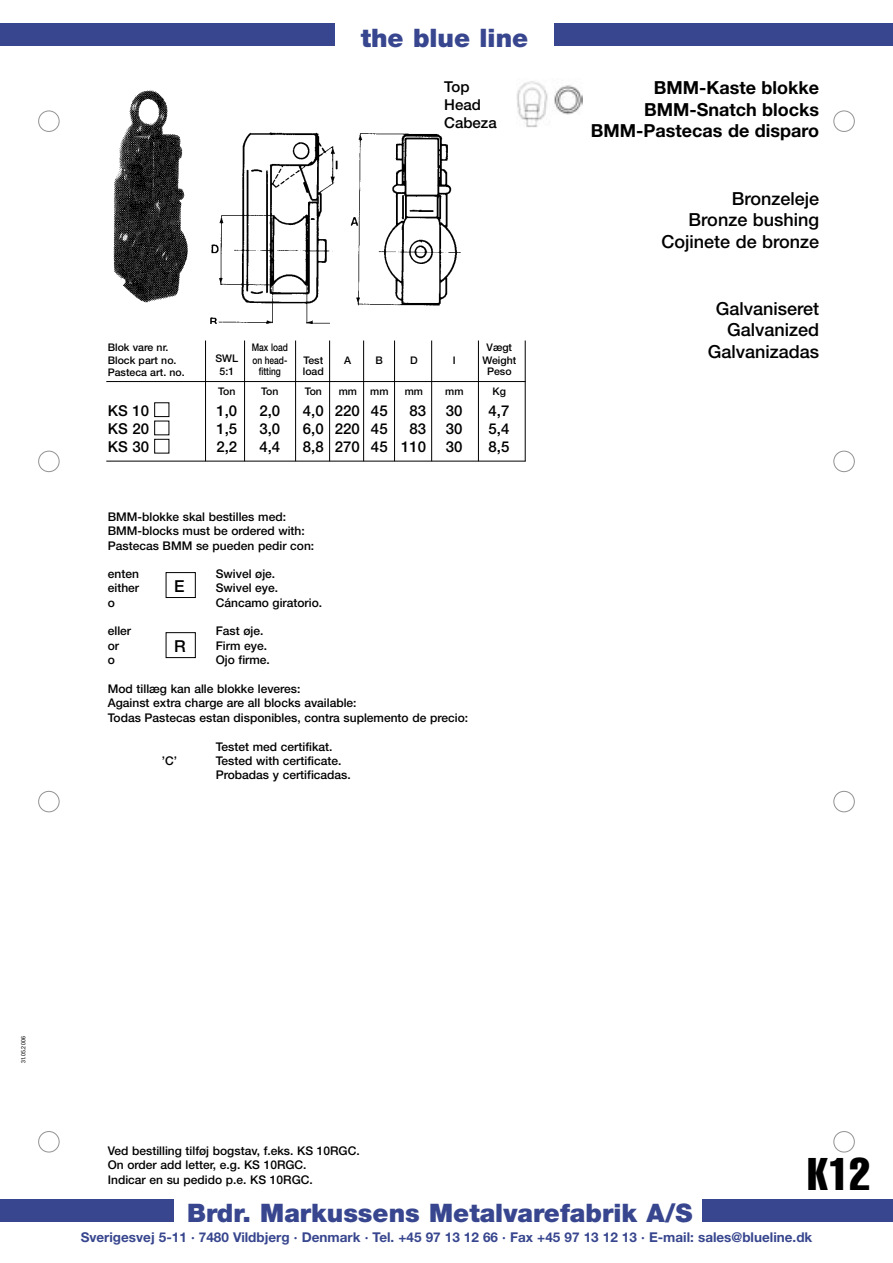
<style>
.page{position:relative;width:893px;height:1263px;background:#fff}
.page>*{position:absolute;margin:0;border:0;box-sizing:border-box;transform-origin:0 0}
.Normal{font:extra-condensed 45px "Helvetica";color:#000}
.t1{font:900 25.5px "Helvetica Neue";color:#37468e}
.Normal-2{font:500 18px "Helvetica Neue";color:#000}
.Normal-3{font:700 18px "Helvetica Neue";color:#000}
.Normal-4{font:500 16.5px "Helvetica Neue";color:#000}
.Normal-5{font:500 15px "Helvetica Neue";color:#000}
.t2{font:700 13.5px "Helvetica Neue";color:#37468e}
.Normal-6{font:500 12px "Helvetica Neue";color:#000}
.Normal-7{font:500 10.5px "Helvetica Neue";color:#000}
.Normal-8{font:500 10.5px "Helvetica Neue";color:#000;scale:.8 1}
.t3{font:condensed 6px "Helvetica Neue LT Std";letter-spacing:.035em;color:#000}
</style>
<div class="page">
<div style="left:0;top:23px;width:893px;height:22px;background:#37468e"></div>
<div style="left:336px;top:19px;width:218px;height:40px;background:#fff"></div>
<div style="left:0;top:1199px;width:893px;height:23px;background:#37468e"></div>
<div style="left:174px;top:1186px;width:528px;height:39px;background:#fff"></div>
<div style="left:38px;top:111px;width:22px;height:21px;border:1px solid #939393;border-radius:50%"></div>
<div style="left:38px;top:451px;width:22px;height:21px;border:1px solid #939393;border-radius:50%"></div>
<div style="left:38px;top:791px;width:22px;height:21px;border:1px solid #939393;border-radius:50%"></div>
<div style="left:38px;top:1131px;width:22px;height:21px;border:1px solid #939393;border-radius:50%"></div>
<div style="left:833px;top:111px;width:22px;height:21px;border:1px solid #939393;border-radius:50%"></div>
<div style="left:833px;top:451px;width:22px;height:21px;border:1px solid #939393;border-radius:50%"></div>
<div style="left:833px;top:791px;width:22px;height:21px;border:1px solid #939393;border-radius:50%"></div>
<div style="left:833px;top:1131px;width:22px;height:21px;border:1px solid #939393;border-radius:50%"></div>
<div style="left:166px;top:572px;width:30px;height:26px;border:1px solid #000"></div>
<div style="left:166px;top:632px;width:30px;height:26px;border:1px solid #000"></div>
<img style="left:516px;top:81px;width:67px;height:46px">
<img style="left:113px;top:90px;width:348px;height:233px">
<hr style="left:106px;top:381px;width:420px;height:1px;background:#000">
<hr style="left:106px;top:461px;width:420px;height:1px;background:#000">
<hr style="left:205px;top:340px;width:1px;height:121px;background:#000">
<hr style="left:244px;top:340px;width:1px;height:121px;background:#000">
<hr style="left:363px;top:340px;width:1px;height:121px;background:#000">
<hr style="left:394px;top:340px;width:1px;height:121px;background:#000">
<hr style="left:431px;top:340px;width:1px;height:121px;background:#000">
<hr style="left:478px;top:340px;width:1px;height:121px;background:#000">
<hr style="left:525px;top:340px;width:1px;height:121px;background:#000">
<div style="left:154px;top:402px;width:15px;height:15px;border:1px solid #000"></div>
<div style="left:154px;top:421px;width:15px;height:14px;border:1px solid #000"></div>
<div style="left:154px;top:439px;width:15px;height:14px;border:1px solid #000"></div>
<hr style="left:295px;top:340px;width:1px;height:121px;background:#000">
<hr style="left:329px;top:340px;width:1px;height:121px;background:#000">
<h2 class="t1" style="left:361px;top:23px;width:169px">the blue line</h2>
<p class="Normal-5" style="left:444px;top:78px;width:27px">Top</p>
<p class="Normal-5" style="left:444px;top:96px;width:38px">Head</p>
<p class="Normal-5" style="left:444px;top:114px;width:54px">Cabeza</p>
<p class="Normal-7" style="left:108px;top:341px;width:62px">Blok vare nr.</p>
<p class="Normal-8" style="left:252px;top:341px;width:47px">Max load</p>
<p class="Normal-7" style="left:487px;top:341px;width:27px">Vægt</p>
<p class="Normal-7" style="left:108px;top:354px;width:70px">Block part no.</p>
<p class="Normal-7" style="left:215px;top:352px;width:24px">SWL</p>
<p class="Normal-8" style="left:252px;top:354px;width:45px">on head-</p>
<p class="Normal-7" style="left:303px;top:354px;width:21px">Test</p>
<p class="Normal-7" style="left:344px;top:354px;width:9px">A</p>
<p class="Normal-7" style="left:376px;top:354px;width:9px">B</p>
<p class="Normal-7" style="left:410px;top:354px;width:9px">D</p>
<p class="Normal-7" style="left:453px;top:354px;width:4px">I</p>
<p class="Normal-7" style="left:482px;top:354px;width:35px">Weight</p>
<p class="Normal-7" style="left:108px;top:366px;width:78px">Pasteca art. no.</p>
<p class="Normal-7" style="left:220px;top:365px;width:16px">5:1</p>
<p class="Normal-8" style="left:259px;top:365px;width:29px">fitting</p>
<p class="Normal-7" style="left:303px;top:365px;width:23px">load</p>
<p class="Normal-7" style="left:487px;top:365px;width:26px">Peso</p>
<p class="Normal-7" style="left:218px;top:385px;width:19px">Ton</p>
<p class="Normal-7" style="left:261px;top:385px;width:19px">Ton</p>
<p class="Normal-7" style="left:305px;top:385px;width:19px">Ton</p>
<p class="Normal-7" style="left:339px;top:385px;width:20px">mm</p>
<p class="Normal-7" style="left:370px;top:385px;width:20px">mm</p>
<p class="Normal-7" style="left:405px;top:385px;width:20px">mm</p>
<p class="Normal-7" style="left:445px;top:385px;width:20px">mm</p>
<p class="Normal-7" style="left:493px;top:385px;width:15px">Kg</p>
<p class="Normal-5" style="left:108px;top:401px;width:43px">KS 10</p>
<p class="Normal-5" style="left:216px;top:401px;width:22px">1,0</p>
<p class="Normal-5" style="left:259px;top:401px;width:22px">2,0</p>
<p class="Normal-5" style="left:303px;top:401px;width:86px">4,0 220 45</p>
<p class="Normal-5" style="left:410px;top:401px;width:18px">83</p>
<p class="Normal-5" style="left:446px;top:401px;width:18px">30</p>
<p class="Normal-5" style="left:489px;top:401px;width:22px">4,7</p>
<p class="Normal-5" style="left:108px;top:419px;width:43px">KS 20</p>
<p class="Normal-5" style="left:216px;top:419px;width:22px">1,5</p>
<p class="Normal-5" style="left:259px;top:419px;width:22px">3,0</p>
<p class="Normal-5" style="left:303px;top:419px;width:86px">6,0 220 45</p>
<p class="Normal-5" style="left:410px;top:419px;width:18px">83</p>
<p class="Normal-5" style="left:446px;top:419px;width:18px">30</p>
<p class="Normal-5" style="left:489px;top:419px;width:22px">5,4</p>
<p class="Normal-5" style="left:108px;top:437px;width:43px">KS 30</p>
<p class="Normal-5" style="left:216px;top:437px;width:22px">2,2</p>
<p class="Normal-5" style="left:259px;top:437px;width:22px">4,4</p>
<p class="Normal-5" style="left:303px;top:437px;width:125px">8,8 270 45 110</p>
<p class="Normal-5" style="left:446px;top:437px;width:18px">30</p>
<p class="Normal-5" style="left:489px;top:437px;width:22px">8,5</p>
<p class="Normal-6" style="left:108px;top:509px;width:180px">BMM-blokke skal bestilles med:</p>
<p class="Normal-6" style="left:108px;top:524px;width:198px">BMM-blocks must be ordered with:</p>
<p class="Normal-6" style="left:108px;top:538px;width:208px">Pastecas BMM se pueden pedir con:</p>
<p class="Normal-6" style="left:108px;top:566px;width:33px">enten</p>
<p class="Normal-6" style="left:216px;top:566px;width:61px">Swivel øje.</p>
<p class="Normal-6" style="left:108px;top:581px;width:33px">either</p>
<p class="Normal-6" style="left:216px;top:581px;width:64px">Swivel eye.</p>
<p class="Normal-6" style="left:108px;top:595px;width:9px">o</p>
<p class="Normal-6" style="left:216px;top:595px;width:108px">Cáncamo giratorio.</p>
<p class="Normal-6" style="left:108px;top:624px;width:25px">eller</p>
<p class="Normal-6" style="left:216px;top:624px;width:49px">Fast øje.</p>
<p class="Normal-6" style="left:108px;top:638px;width:13px">or</p>
<p class="Normal-6" style="left:216px;top:638px;width:53px">Firm eye.</p>
<p class="Normal-6" style="left:108px;top:653px;width:9px">o</p>
<p class="Normal-6" style="left:216px;top:653px;width:56px">Ojo firme.</p>
<p class="Normal-6" style="left:108px;top:681px;width:194px">Mod tillæg kan alle blokke leveres:</p>
<p class="Normal-6" style="left:108px;top:696px;width:250px">Against extra charge are all blocks available:</p>
<p class="Normal-6" style="left:108px;top:710px;width:362px">Todas Pastecas estan disponibles, contra suplemento de precio:</p>
<p class="Normal-6" style="left:216px;top:739px;width:118px">Testet med certifikat.</p>
<p class="Normal-6" style="left:162px;top:753px;width:17px">’C’</p>
<p class="Normal-6" style="left:216px;top:753px;width:127px">Tested with certificate.</p>
<p class="Normal-6" style="left:216px;top:768px;width:136px">Probadas y certificadas.</p>
<p class="Normal-4" style="left:174px;top:576px;width:12px">E</p>
<p class="Normal-4" style="left:174px;top:636px;width:13px">R</p>
<p class="Normal-3" style="left:654px;top:77px;width:167px">BMM-Kaste blokke</p>
<p class="Normal-3" style="left:644px;top:98px;width:177px">BMM-Snatch blocks</p>
<p class="Normal-3" style="left:591px;top:120px;width:230px">BMM-Pastecas de disparo</p>
<p class="Normal-2" style="left:732px;top:188px;width:89px">Bronzeleje</p>
<p class="Normal-2" style="left:689px;top:209px;width:132px">Bronze bushing</p>
<p class="Normal-2" style="left:661px;top:231px;width:159px">Cojinete de bronze</p>
<p class="Normal-2" style="left:716px;top:298px;width:105px">Galvaniseret</p>
<p class="Normal-2" style="left:727px;top:319px;width:94px">Galvanized</p>
<p class="Normal-2" style="left:708px;top:341px;width:113px">Galvanizadas</p>
<p class="t3" style="left:20px;top:1063px;width:29px;rotate:-90deg">31.05.2006</p>
<p class="Normal-6" style="left:108px;top:1143px;width:253px">Ved bestilling tilføj bogstav, f.eks. KS 10RGC.</p>
<p class="Normal-6" style="left:108px;top:1158px;width:200px">On order add letter, e.g. KS 10RGC.</p>
<p class="Normal-6" style="left:108px;top:1172px;width:206px">Indicar en su pedido p.e. KS 10RGC.</p>
<p class="Normal" style="left:808px;top:1146px;width:64px">K12</p>
<h2 class="t1" style="left:187px;top:1197px;width:507px">Brdr. Markussens Metalvarefabrik A/S</h2>
<p class="t2" style="left:81px;top:1228px;width:733px">Sverigesvej 5-11 · 7480 Vildbjerg · Denmark · Tel. +45 97 13 12 66 · Fax +45 97 13 12 13 · E-mail: sales@blueline.dk</p>
</div>
